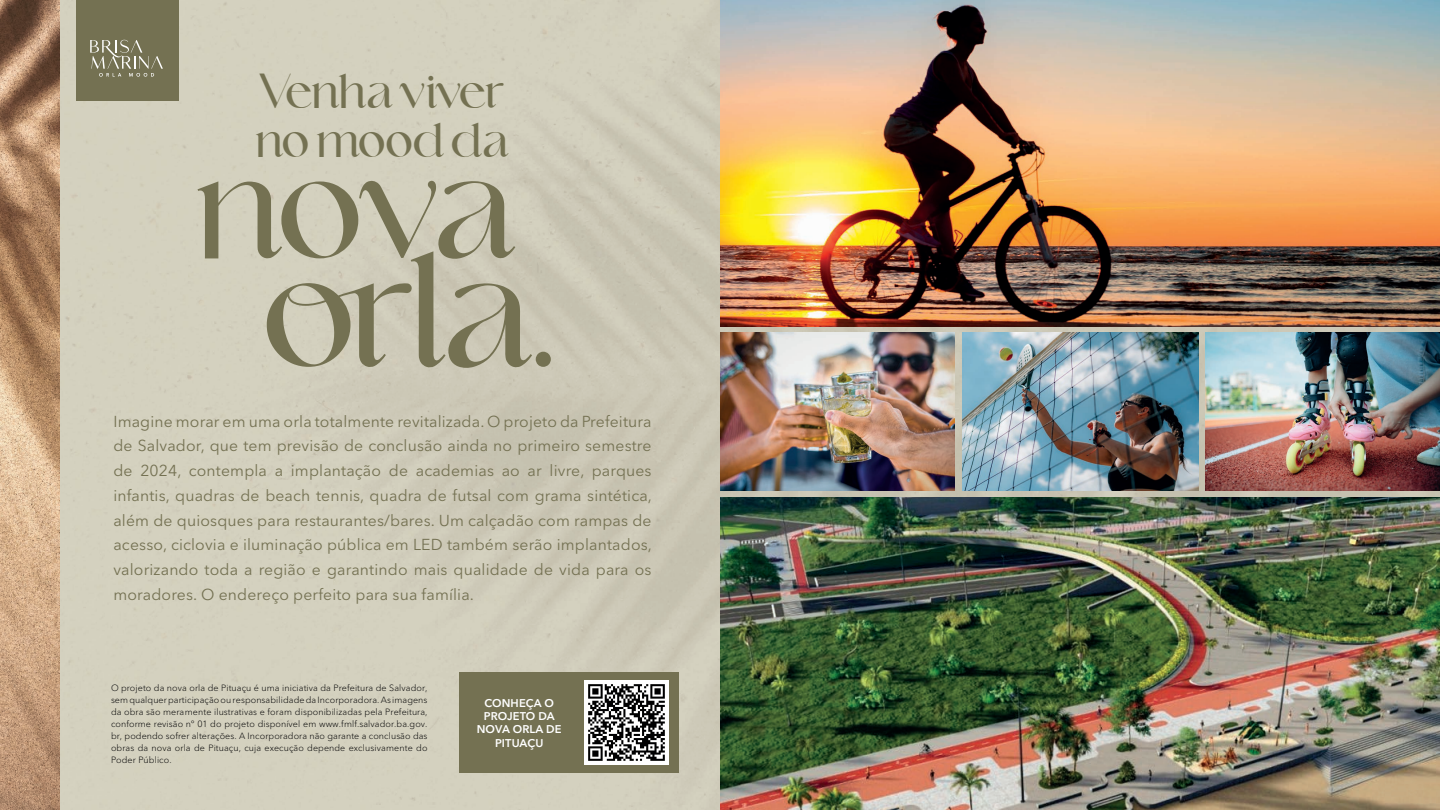
<style>
.page{position:relative;width:1440px;height:810px;background:#fff}
.page>*{position:absolute;margin:0;border:0;box-sizing:border-box;transform-origin:0 0}
.t1{font:97.2px "Qanoar Personal Use";color:#747152}
.t2{font:89.32px "Qanoar Personal Use";color:#747152}
.t3{font:28.65px/49.4px "Qanoar Personal Use";letter-spacing:.04em;color:#747152}
.t4{font:15.75px/24.8px "Avenir Next LT Pro";letter-spacing:.01em;color:#747152;text-align:justify}
.t5{font:600 11.18px/13.4px "Avenir Next LT Pro";letter-spacing:.01em;color:#fff;text-align:center}
.t6{font:300 9px/12px "Avenir Next LT Pro";letter-spacing:.01em;color:#000001;text-align:justify}
</style>
<div class="page">
<img style="left:59px;top:0;width:1381px;height:810px">
<img style="left:720px;top:333px;width:235px;height:157px">
<img style="left:962px;top:333px;width:236px;height:157px">
<img style="left:1205px;top:333px;width:235px;height:157px">
<img style="left:720px;top:0;width:720px;height:326px">
<div style="left:460px;top:672px;width:219px;height:101px;background:#747152"></div>
<img style="left:584px;top:680px;width:85px;height:85px">
<img style="left:720px;top:497px;width:720px;height:313px">
<img style="left:0;top:0;width:59px;height:810px">
<div style="left:76px;top:0;width:102px;height:101px;background:#747152"></div>
<svg style="left:90px;top:40px;width:73px;height:37px"></svg>
<h3 class="t3" style="left:256px;top:73px;width:252px">Venha viver no mood da</h3>
<h2 class="t2" style="left:198px;top:175px;width:315px">nova</h2>
<h1 class="t1" style="left:267px;top:277px;width:288px">orla.</h1>
<p class="t4" style="left:113px;top:409px;width:540px">Imagine morar em uma orla totalmente revitalizada. O projeto da Prefeitura de Salvador, que tem previsão de conclusão ainda no primeiro semestre de 2024, contempla a implantação de academias ao ar livre, parques infantis, quadras de beach tennis, quadra de futsal com grama sintética, além de quiosques para restaurantes/bares. Um calçadão com rampas de acesso, ciclovia e iluminação pública em LED também serão implantados, valorizando toda a região e garantindo mais qualidade de vida para os moradores. O endereço perfeito para sua família.</p>
<p class="t6" style="left:111px;top:682px;width:318px">O projeto da nova orla de Pituaçu é uma iniciativa da Prefeitura de Salvador, sem qualquer participação ou responsabilidade da Incorporadora. As imagens da obra são meramente ilustrativas e foram disponibilizadas pela Prefeitura, conforme revisão nº 01 do projeto disponível em www.fmlf.salvador.ba.gov. br, podendo sofrer alterações. A Incorporadora não garante a conclusão das obras da nova orla de Pituaçu, cuja execução depende exclusivamente do Poder Público.</p>
<p class="t5" style="left:477px;top:696px;width:86px">CONHEÇA O<br>PROJETO DA<br>NOVA ORLA DE<br>PITUAÇU</p>
</div>
